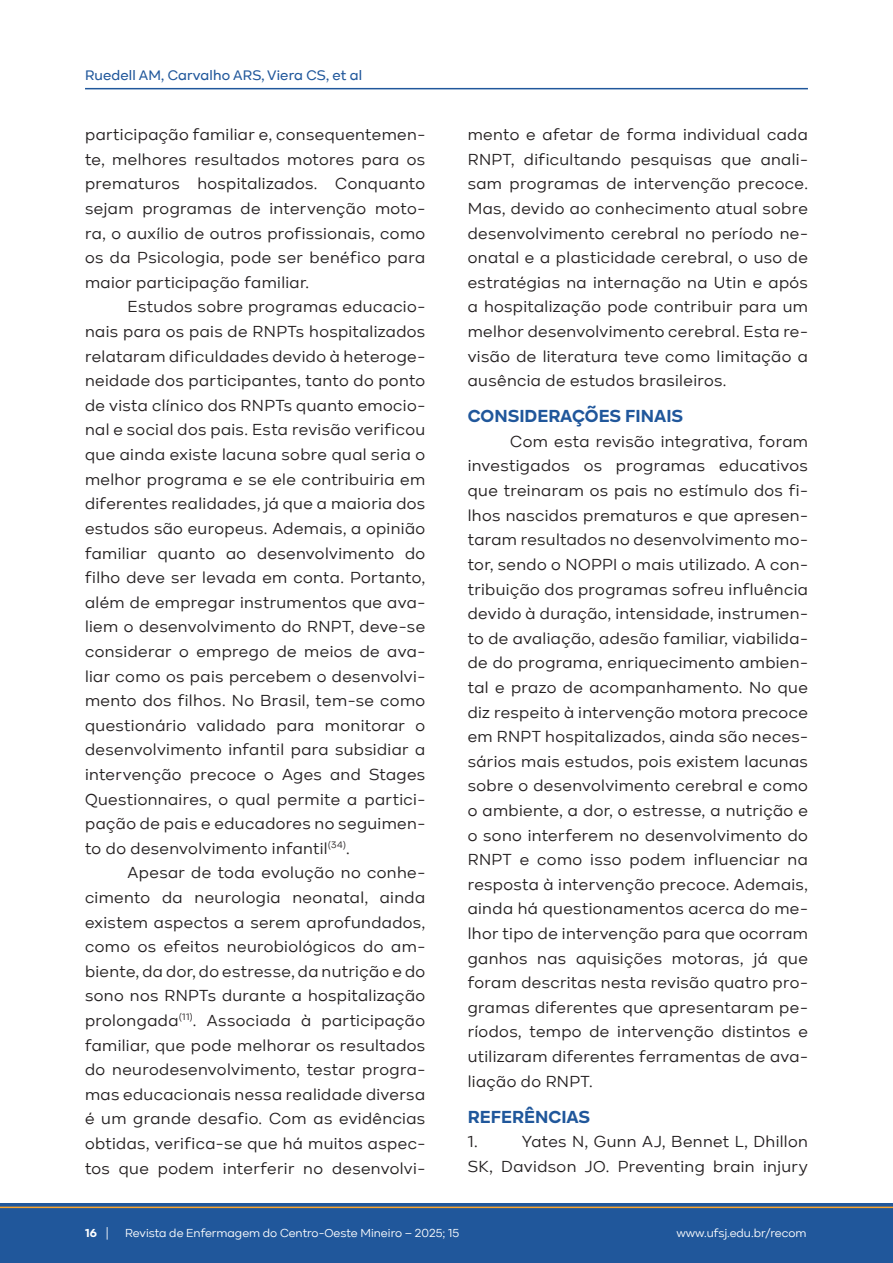
<style>
.page{position:relative;width:893px;height:1263px;background:#fff}
.page>*{position:absolute;margin:0;border:0;box-sizing:border-box;transform-origin:0 0}
.t1{font:700 18px "Kinetika";color:#20579b}
.Texto_artigo{font:16.5px/24.6px "Kinetika";letter-spacing:.02em;color:#231f20;text-align:justify}
.t2{font:500 14.25px "Kinetika";letter-spacing:.01em;color:#20579b}
.t3{font:12px "Kinetika";color:#fff}
.t4{font:700 12px "Kinetika";color:#fff}
.s1{font-weight:400}
</style>
<div class="page">
<div style="left:0;top:1203px;width:893px;height:60px;background:#20579b"></div>
<hr style="left:0;top:1206px;width:893px;height:2px;background:#f9a42e">
<hr style="left:85px;top:88px;width:723px;height:1px;background:#20579b">
<p class="t2" style="left:85px;top:67px;width:279px">Ruedell AM, Carvalho ARS, Viera CS, et al</p>
<p class="Texto_artigo" style="left:85px;top:122px;width:342px">participação familiar e, consequentemen&shy;te, melhores resultados motores para os prematuros hospitalizados. Conquanto sejam programas de intervenção moto&shy;ra, o auxílio de outros profissionais, como os da Psicologia, pode ser benéfico para maior participação familiar.</p>
<p class="Texto_artigo" style="left:85px;top:295px;width:342px;text-indent:43px">Estudos sobre programas educacio&shy;nais para os pais de RNPTs hospitalizados relataram dificuldades devido à heteroge&shy;neidade dos participantes, tanto do ponto de vista clínico dos RNPTs quanto emocio&shy;nal e social dos pais. Esta revisão verificou que ainda existe lacuna sobre qual seria o melhor programa e se ele contribuiria em diferentes realidades, já que a maioria dos estudos são europeus. Ademais, a opinião familiar quanto ao desenvolvimento do filho deve ser levada em conta. Portanto, além de empregar instrumentos que ava&shy;liem o desenvolvimento do RNPT, deve-se considerar o emprego de meios de ava&shy;liar como os pais percebem o desenvolvi&shy;mento dos filhos. No Brasil, tem-se como questionário validado para monitorar o desenvolvimento infantil para subsidiar a intervenção precoce o Ages and Stages Questionnaires, o qual permite a partici&shy;pação de pais e educadores no seguimen&shy;to do desenvolvimento infantil<sup>(34)</sup>.</p>
<p class="Texto_artigo" style="left:85px;top:860px;width:342px;text-indent:43px">Apesar de toda evolução no conhe&shy;cimento da neurologia neonatal, ainda existem aspectos a serem aprofundados, como os efeitos neurobiológicos do am&shy;biente, da dor, do estresse, da nutrição e do sono nos RNPTs durante a hospitalização prolongada<sup>(11)</sup>. Associada à participação familiar, que pode melhorar os resultados do neurodesenvolvimento, testar progra&shy;mas educacionais nessa realidade diversa é um grande desafio. Com as evidências obtidas, verifica-se que há muitos aspec&shy;tos que podem interferir no desenvolvi-</p>
<p class="Texto_artigo" style="left:468px;top:122px;width:342px">mento e afetar de forma individual cada RNPT, dificultando pesquisas que anali&shy;sam programas de intervenção precoce.<br>Mas, devido ao conhecimento atual sobre desenvolvimento cerebral no período ne&shy;onatal e a plasticidade cerebral, o uso de estratégias na internação na Utin e após a hospitalização pode contribuir para um melhor desenvolvimento cerebral. Esta re&shy;visão de literatura teve como limitação a ausência de estudos brasileiros.</p>
<p class="t1" style="left:468px;top:405px;width:217px">CONSIDERAÇÕES FINAIS</p>
<p class="Texto_artigo" style="left:468px;top:429px;width:342px;text-indent:43px">Com esta revisão integrativa, foram investigados os programas educativos que treinaram os pais no estímulo dos fi&shy;lhos nascidos prematuros e que apresen&shy;taram resultados no desenvolvimento mo&shy;tor, sendo o NOPPI o mais utilizado. A con&shy;tribuição dos programas sofreu influência devido à duração, intensidade, instrumen&shy;to de avaliação, adesão familiar, viabilida&shy;de do programa, enriquecimento ambien&shy;tal e prazo de acompanhamento. No que diz respeito à intervenção motora precoce em RNPT hospitalizados, ainda são neces&shy;sários mais estudos, pois existem lacunas sobre o desenvolvimento cerebral e como o ambiente, a dor, o estresse, a nutrição e o sono interferem no desenvolvimento do RNPT e como isso podem influenciar na resposta à intervenção precoce. Ademais, ainda há questionamentos acerca do me&shy;lhor tipo de intervenção para que ocorram ganhos nas aquisições motoras, já que foram descritas nesta revisão quatro pro&shy;gramas diferentes que apresentaram pe&shy;ríodos, tempo de intervenção distintos e utilizaram diferentes ferramentas de ava&shy;liação do RNPT.</p>
<p class="t1" style="left:468px;top:1105px;width:124px">REFERÊNCIAS</p>
<p class="Texto_artigo" style="left:468px;top:1129px;width:12px">1.</p>
<p class="Texto_artigo" style="left:468px;top:1129px;width:342px;text-align:right">Yates N, Gunn AJ, Bennet L, Dhillon<br>SK, Davidson JO. Preventing brain injury</p>
<p class="t4" style="left:85px;top:1225px;width:25px">16 <span class="s1">|</span></p>
<p class="t3" style="left:125px;top:1226px;width:336px">Revista de Enfermagem do Centro-Oeste Mineiro – 2025; 15</p>
<p class="t3" style="left:676px;top:1226px;width:132px">www.ufsj.edu.br/recom</p>
</div>
